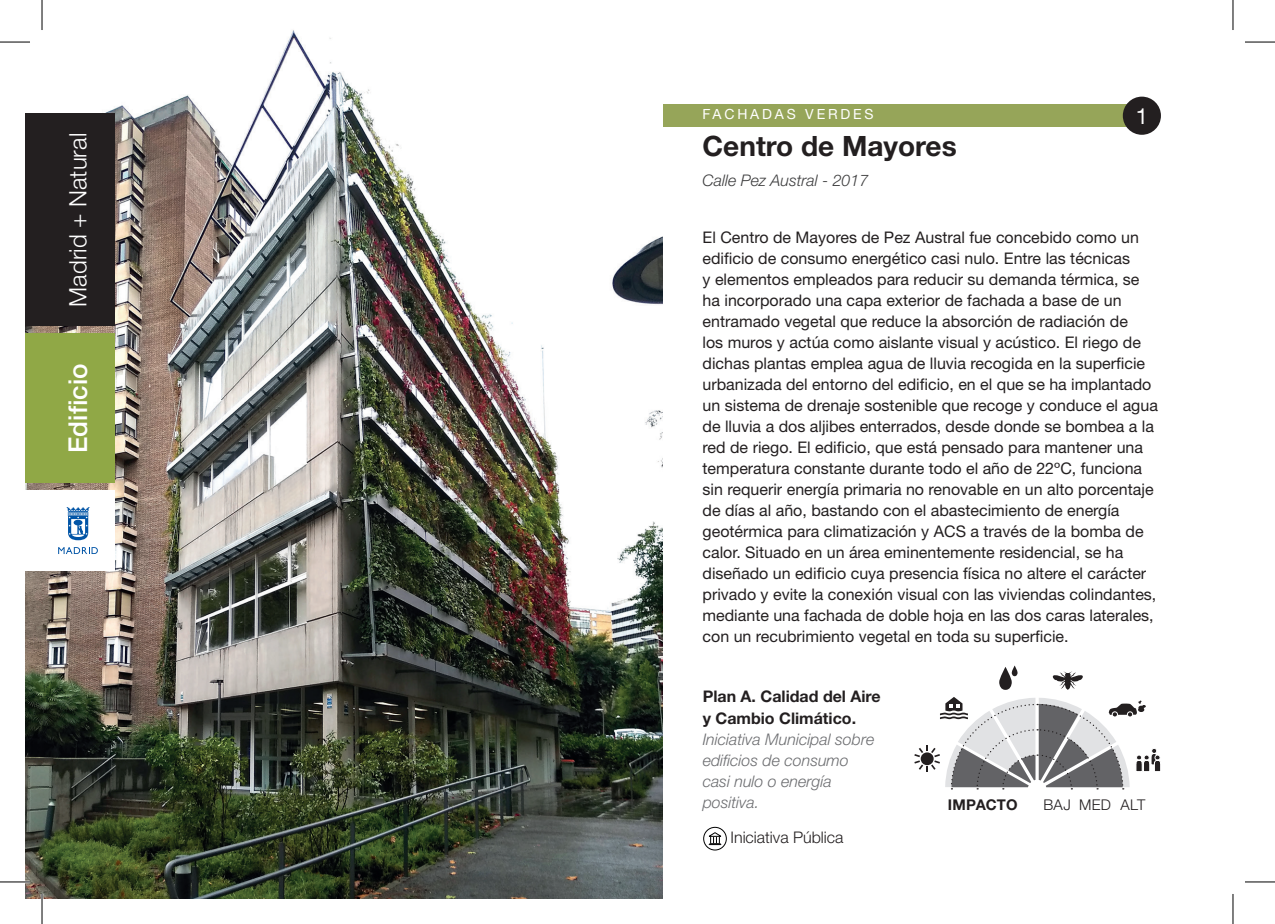
<style>
.page{position:relative;width:1275px;height:924px;background:#fff}
.page>*{position:absolute;margin:0;border:0;box-sizing:border-box;transform-origin:0 0}
.t1{font:700 28px "Helvetica Neue LT Std";color:#231f20}
.t2{font:500 26px "Helvetica Neue LT Std";color:#fff}
.t3{font:300 24px "Helvetica Neue LT Std";color:#fff}
.t4{font:22px "Helvetica Neue LT Std";color:#fff}
.t5{font:16px/21px "Helvetica Neue LT Std";color:#231f20}
.t6{font:italic 300 16px/21px "Helvetica Neue LT Std";color:#6c6d70}
.t7{font:700 16px/22px "Helvetica Neue LT Std";color:#231f20}
.t8{font:italic 300 16px "Helvetica Neue LT Std";color:#3e3e3f}
.t9{font:300 16px "Helvetica Neue LT Std";color:#231f20}
.t10{font:300 14.8px "Helvetica Neue LT Std";letter-spacing:.02em;color:#231f20}
.t11{font:700 14.8px "Helvetica Neue LT Std";letter-spacing:.01em;color:#231f20}
.t12{font:14px "Helvetica Neue LT Std";letter-spacing:.2em;color:#fff}
</style>
<div class="page">
<div style="left:662px;top:104px;width:468px;height:22px;background:#96a559"></div>
<div style="left:1122px;top:97px;width:39px;height:38px;background:#231f20;border-radius:50%"></div>
<img style="left:25px;top:30px;width:637px;height:868px">
<div style="left:25px;top:114px;width:89px;height:212px;background:#231f20"></div>
<div style="left:25px;top:333px;width:89px;height:150px;background:#90a846"></div>
<div style="left:1028px;top:779px;width:18px;height:18px;border:1px solid #fff;border-radius:50%"></div>
<svg style="left:999px;top:665px;width:18px;height:24px"></svg>
<svg style="left:1052px;top:671px;width:31px;height:18px"></svg>
<svg style="left:914px;top:697px;width:247px;height:92px"></svg>
<div style="left:25px;top:490px;width:89px;height:80px;background:#fff"></div>
<svg style="left:58px;top:547px;width:40px;height:6px"></svg>
<svg style="left:66px;top:507px;width:24px;height:33px"></svg>
<div style="left:703px;top:826px;width:23px;height:23px;border:1px solid #000001;border-radius:50%"></div>
<svg style="left:708px;top:832px;width:13px;height:12px"></svg>
<hr style="left:0;top:41px;width:30px;height:2px;background:#fff">
<hr style="left:0;top:880px;width:30px;height:2px;background:#fff">
<hr style="left:41px;top:893px;width:2px;height:30px;background:#fff">
<hr style="left:0;top:42px;width:30px;height:1px;background:#000">
<hr style="left:1245px;top:42px;width:30px;height:1px;background:#000">
<hr style="left:0;top:881px;width:30px;height:1px;background:#000">
<hr style="left:1245px;top:881px;width:30px;height:1px;background:#000">
<hr style="left:42px;top:0;width:1px;height:30px;background:#000">
<hr style="left:42px;top:893px;width:1px;height:30px;background:#000">
<hr style="left:1232px;top:0;width:1px;height:30px;background:#000">
<hr style="left:1232px;top:893px;width:1px;height:30px;background:#000">
<h3 class="t3" style="left:63px;top:306px;width:175px;rotate:-90deg">Madrid + Natural</h3>
<h2 class="t2" style="left:63px;top:452px;width:91px;rotate:-90deg">Edificio</h2>
<p class="t12" style="left:702px;top:106px;width:172px">FACHADAS VERDES</p>
<h1 class="t1" style="left:702px;top:129px;width:256px">Centro de Mayores</h1>
<p class="t8" style="left:702px;top:171px;width:167px">Calle Pez Austral - 2017</p>
<h3 class="t4" style="left:1135px;top:103px;width:14px">1</h3>
<p class="t5" style="left:702px;top:226px;width:457px">El Centro de Mayores de Pez Austral fue concebido como un edificio de consumo energético casi nulo. Entre las técnicas<br>y elementos empleados para reducir su demanda térmica, se ha incorporado una capa exterior de fachada a base de un entramado vegetal que reduce la absorción de radiación de<br>los muros y actúa como aislante visual y acústico. El riego de dichas plantas emplea agua de lluvia recogida en la superficie urbanizada del entorno del edificio, en el que se ha implantado un sistema de drenaje sostenible que recoge y conduce el agua de lluvia a dos aljibes enterrados, desde donde se bombea a la red de riego. El edificio, que está pensado para mantener una temperatura constante durante todo el año de 22ºC, funciona sin requerir energía primaria no renovable en un alto porcentaje de días al año, bastando con el abastecimiento de energía geotérmica para climatización y ACS a través de la bomba de calor. Situado en un área eminentemente residencial, se ha diseñado un edificio cuya presencia física no altere el carácter privado y evite la conexión visual con las viviendas colindantes, mediante una fachada de doble hoja en las dos caras laterales, con un recubrimiento vegetal en toda su superficie.</p>
<p class="t7" style="left:702px;top:685px;width:179px">Plan A. Calidad del Aire y Cambio Climático.</p>
<p class="t6" style="left:702px;top:728px;width:173px">Iniciativa Municipal sobre edificios de consumo casi nulo o energía positiva.</p>
<p class="t9" style="left:730px;top:827px;width:114px">Iniciativa Pública</p>
<p class="t11" style="left:947px;top:795px;width:71px">IMPACTO</p>
<p class="t10" style="left:1043px;top:795px;width:103px">BAJ MED ALT</p>
</div>
